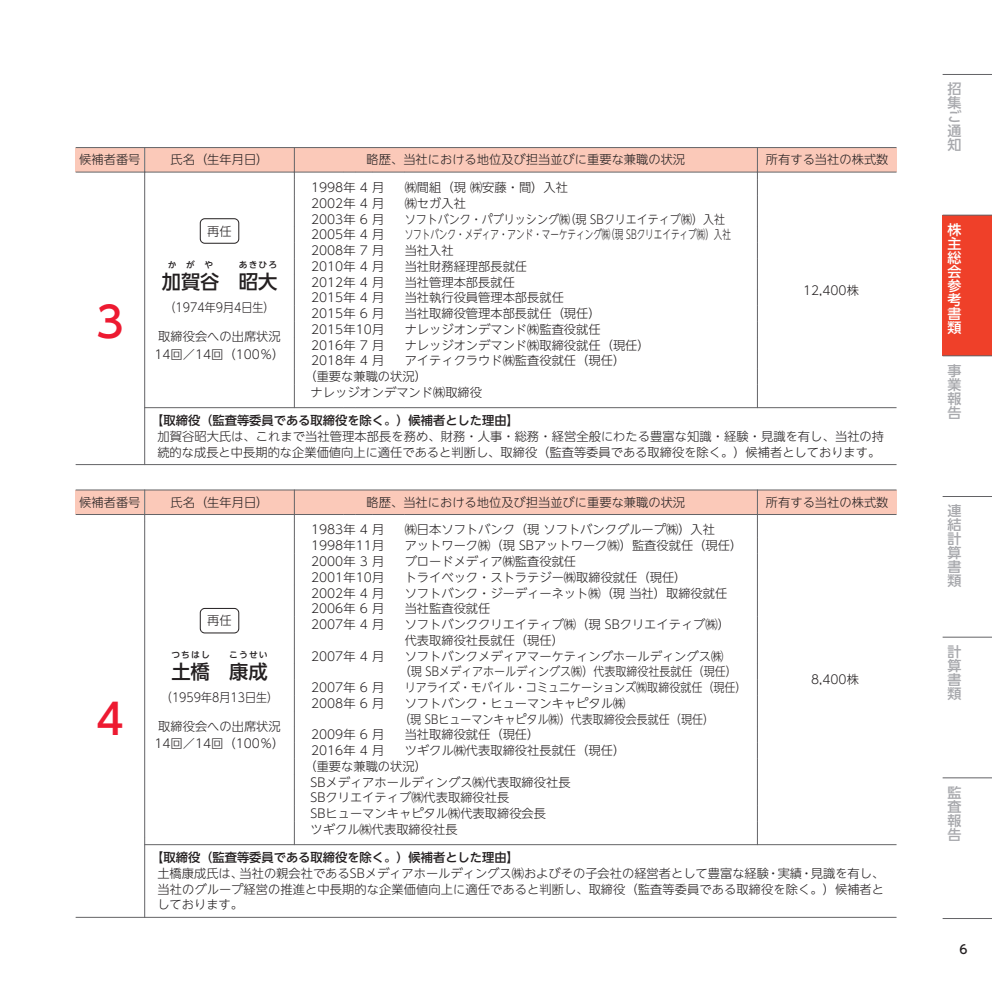
<style>
.page{position:relative;width:992px;height:993px;background:#fff}
.page>*{position:absolute;margin:0;border:0;box-sizing:border-box;transform-origin:0 0}
.t1{font:500 42px "UD Shin Go NT Pr 6";color:#ed1a31}
.t2{font:500 19.25px "UD Shin Go NT Pr 6";color:#231f20}
.t3{font:500 14px/14px "UD Shin Go NT Pr 6";color:#a8a9ad;text-align:justify}
.t4{font:500 14px/14px "UD Shin Go NT Pr 6";color:#fff;text-align:justify}
.t5{font:300 12.25px/15.8px "UD Shin Go NT Pr 6";color:#231f20}
.t6{font:300 12.25px "UD Shin Go NT Pr 6";color:#231f20;scale:.9 1}
.t7{font:500 12.25px "UD Shin Go NT Pr 6";color:#231f20}
.t8{font:300 12.25px "UD Shin Go NT Pr 6";color:#231f20;scale:.7 1}
.t9{font:500 8.75px "UD Shin Go NT Pr 6";letter-spacing:.135em;color:#231f20}
</style>
<div class="page">
<div style="left:942px;top:215px;width:50px;height:141px;background:#ef4029"></div>
<hr style="left:942px;top:74px;width:50px;height:1px;background:#636366">
<hr style="left:942px;top:215px;width:50px;height:1px;background:#636366">
<hr style="left:942px;top:355px;width:50px;height:1px;background:#636366">
<hr style="left:942px;top:496px;width:50px;height:1px;background:#636366">
<hr style="left:942px;top:636px;width:50px;height:1px;background:#636366">
<hr style="left:942px;top:777px;width:50px;height:1px;background:#636366">
<hr style="left:942px;top:917px;width:50px;height:1px;background:#636366">
<div style="left:76px;top:148px;width:68px;height:24px;background:#fbc9b9"></div>
<div style="left:145px;top:148px;width:149px;height:24px;background:#fbc9b9"></div>
<div style="left:295px;top:148px;width:462px;height:24px;background:#fbc9b9"></div>
<div style="left:758px;top:148px;width:138px;height:24px;background:#fbc9b9"></div>
<svg style="left:199px;top:218px;width:41px;height:26px"></svg>
<hr style="left:76px;top:147px;width:69px;height:1px;background:#636366">
<hr style="left:144px;top:147px;width:150px;height:1px;background:#636366">
<hr style="left:294px;top:147px;width:463px;height:1px;background:#636366">
<hr style="left:757px;top:147px;width:139px;height:1px;background:#636366">
<hr style="left:76px;top:172px;width:69px;height:1px;background:#636366">
<hr style="left:144px;top:172px;width:151px;height:1px;background:#636366">
<svg style="left:144px;top:148px;width:1px;height:31px"></svg>
<hr style="left:294px;top:172px;width:49px;height:1px;background:#636366">
<svg style="left:343px;top:172px;width:29px;height:1px"></svg>
<hr style="left:372px;top:172px;width:33px;height:1px;background:#636366">
<hr style="left:404px;top:172px;width:354px;height:1px;background:#636366">
<hr style="left:757px;top:172px;width:139px;height:1px;background:#636366">
<hr style="left:76px;top:464px;width:69px;height:1px;background:#636366">
<hr style="left:144px;top:179px;width:1px;height:221px;background:#636366">
<hr style="left:144px;top:407px;width:150px;height:1px;background:#636366">
<hr style="left:294px;top:407px;width:49px;height:1px;background:#636366">
<svg style="left:294px;top:148px;width:1px;height:259px"></svg>
<svg style="left:343px;top:407px;width:29px;height:1px"></svg>
<hr style="left:372px;top:407px;width:33px;height:1px;background:#636366">
<hr style="left:404px;top:407px;width:353px;height:1px;background:#636366">
<hr style="left:757px;top:407px;width:139px;height:1px;background:#636366">
<svg style="left:757px;top:148px;width:1px;height:259px"></svg>
<hr style="left:144px;top:464px;width:752px;height:1px;background:#636366">
<hr style="left:144px;top:407px;width:1px;height:58px;background:#636366">
<div style="left:76px;top:490px;width:68px;height:24px;background:#fbc9b9"></div>
<div style="left:145px;top:490px;width:149px;height:24px;background:#fbc9b9"></div>
<div style="left:295px;top:490px;width:462px;height:24px;background:#fbc9b9"></div>
<div style="left:758px;top:490px;width:138px;height:24px;background:#fbc9b9"></div>
<svg style="left:199px;top:607px;width:41px;height:26px"></svg>
<hr style="left:76px;top:489px;width:69px;height:1px;background:#636366">
<hr style="left:144px;top:489px;width:150px;height:1px;background:#636366">
<hr style="left:294px;top:489px;width:463px;height:1px;background:#636366">
<hr style="left:757px;top:489px;width:139px;height:1px;background:#636366">
<hr style="left:76px;top:514px;width:69px;height:1px;background:#636366">
<hr style="left:144px;top:514px;width:151px;height:1px;background:#636366">
<svg style="left:144px;top:489px;width:1px;height:32px"></svg>
<hr style="left:294px;top:514px;width:49px;height:1px;background:#636366">
<svg style="left:343px;top:514px;width:29px;height:1px"></svg>
<hr style="left:372px;top:514px;width:33px;height:1px;background:#636366">
<hr style="left:404px;top:514px;width:354px;height:1px;background:#636366">
<hr style="left:757px;top:514px;width:139px;height:1px;background:#636366">
<hr style="left:76px;top:916px;width:69px;height:1px;background:#636366">
<hr style="left:144px;top:521px;width:1px;height:316px;background:#636366">
<hr style="left:144px;top:843px;width:150px;height:1px;background:#636366">
<hr style="left:294px;top:843px;width:463px;height:1px;background:#636366">
<svg style="left:294px;top:489px;width:1px;height:355px"></svg>
<hr style="left:757px;top:843px;width:139px;height:1px;background:#636366">
<svg style="left:757px;top:489px;width:1px;height:354px"></svg>
<hr style="left:144px;top:916px;width:752px;height:1px;background:#636366">
<hr style="left:144px;top:844px;width:1px;height:73px;background:#636366">
<p class="t5" style="left:79px;top:151px;width:63px">候補者番号</p>
<p class="t5" style="left:170px;top:151px;width:99px">氏名（生年月日）</p>
<p class="t5" style="left:366px;top:151px;width:320px">略歴、当社における地位及び担当並びに重要な兼職の状況</p>
<p class="t5" style="left:766px;top:151px;width:124px">所有する当社の株式数</p>
<h1 class="t1" style="left:96px;top:287px;width:29px">3</h1>
<p class="t5" style="left:311px;top:179px;width:75px">1998年 4 月</p>
<p class="t5" style="left:405px;top:179px;width:165px">㈱間組（現 ㈱安藤・間）入社</p>
<p class="t5" style="left:311px;top:195px;width:75px">2002年 4 月</p>
<p class="t5" style="left:405px;top:195px;width:63px">㈱セガ入社</p>
<p class="t5" style="left:311px;top:210px;width:75px">2003年 6 月</p>
<p class="t6" style="left:405px;top:209px;width:357px">ソフトバンク・パブリッシング㈱(現 SBクリエイティブ㈱）入社</p>
<p class="t5" style="left:311px;top:226px;width:75px">2005年 4 月</p>
<p class="t8" style="left:405px;top:225px;width:468px">ソフトバンク・メディア・アンド・マーケティング㈱(現 SBクリエイティブ㈱）入社</p>
<p class="t5" style="left:311px;top:242px;width:75px">2008年 7 月</p>
<p class="t5" style="left:405px;top:242px;width:50px">当社入社</p>
<p class="t5" style="left:311px;top:258px;width:75px">2010年 4 月</p>
<p class="t5" style="left:405px;top:258px;width:124px">当社財務経理部長就任</p>
<p class="t5" style="left:311px;top:273px;width:75px">2012年 4 月</p>
<p class="t5" style="left:405px;top:273px;width:112px">当社管理本部長就任</p>
<p class="t5" style="left:311px;top:289px;width:75px">2015年 4 月</p>
<p class="t5" style="left:405px;top:289px;width:161px">当社執行役員管理本部長就任</p>
<p class="t5" style="left:311px;top:305px;width:75px">2015年 6 月</p>
<p class="t5" style="left:405px;top:305px;width:197px">当社取締役管理本部長就任（現任）</p>
<p class="t5" style="left:311px;top:321px;width:75px">2015年10月</p>
<p class="t5" style="left:405px;top:321px;width:197px">ナレッジオンデマンド㈱監査役就任</p>
<p class="t5" style="left:311px;top:336px;width:75px">2016年７月</p>
<p class="t5" style="left:405px;top:336px;width:246px">ナレッジオンデマンド㈱取締役就任（現任）</p>
<p class="t5" style="left:311px;top:352px;width:75px">2018年４月</p>
<p class="t5" style="left:207px;top:222px;width:26px">再任</p>
<p class="t9" style="left:168px;top:258px;width:47px">かがや</p>
<h2 class="t2" style="left:162px;top:266px;width:117px">加賀谷　昭大</h2>
<p class="t9" style="left:239px;top:258px;width:40px">あきひろ</p>
<p class="t6" style="left:165px;top:297px;width:124px">（1974年9月4日生）</p>
<p class="t5" style="left:154px;top:327px;width:132px;line-height:17.5px;text-align:center">取締役会への出席状況<br>14回／14回（100％）</p>
<p class="t5" style="left:803px;top:281px;width:57px">12,400株</p>
<p class="t5" style="left:310px;top:352px;width:316px;text-indent:94px">アイティクラウド㈱監査役就任（現任）(重要な兼職の状況)<br>ナレッジオンデマンド㈱取締役</p>
<p class="t7" style="left:151px;top:410px;width:369px">【取締役（監査等委員である取締役を除く。）候補者とした理由】</p>
<p class="t5" style="left:157px;top:427px;width:728px">加賀谷昭大氏は、これまで当社管理本部長を務め、財務・人事・総務・経営全般にわたる豊富な知識・経験・見識を有し、当社の持続的な成長と中長期的な企業価値向上に適任であると判断し、取締役（監査等委員である取締役を除く。）候補者としております。</p>
<p class="t5" style="left:79px;top:493px;width:63px">候補者番号</p>
<p class="t5" style="left:170px;top:493px;width:99px">氏名（生年月日）</p>
<p class="t5" style="left:366px;top:493px;width:320px">略歴、当社における地位及び担当並びに重要な兼職の状況</p>
<p class="t5" style="left:766px;top:493px;width:124px">所有する当社の株式数</p>
<h1 class="t1" style="left:96px;top:685px;width:29px">4</h1>
<p class="t5" style="left:311px;top:521px;width:75px">1983年 4 月</p>
<p class="t5" style="left:405px;top:521px;width:312px">㈱日本ソフトバンク（現 ソフトバンクグループ㈱）入社</p>
<p class="t5" style="left:311px;top:537px;width:75px">1998年11月</p>
<p class="t5" style="left:405px;top:537px;width:339px">アットワーク㈱（現 SBアットワーク㈱）監査役就任（現任）</p>
<p class="t5" style="left:311px;top:553px;width:75px">2000年 3 月</p>
<p class="t5" style="left:405px;top:553px;width:173px">ブロードメディア㈱監査役就任</p>
<p class="t5" style="left:311px;top:568px;width:75px">2001年10月</p>
<p class="t5" style="left:405px;top:568px;width:283px">トライベック・ストラテジー㈱取締役就任（現任）</p>
<p class="t5" style="left:311px;top:584px;width:75px">2002年 4 月</p>
<p class="t5" style="left:405px;top:584px;width:324px">ソフトバンク・ジーディーネット㈱（現 当社）取締役就任</p>
<p class="t5" style="left:311px;top:600px;width:75px">2006年 6 月</p>
<p class="t5" style="left:405px;top:600px;width:87px">当社監査役就任</p>
<p class="t5" style="left:311px;top:616px;width:75px">2007年 4 月</p>
<p class="t5" style="left:405px;top:616px;width:327px">ソフトバンククリエイティブ㈱（現 SBクリエイティブ㈱）代表取締役社長就任（現任）</p>
<p class="t5" style="left:311px;top:647px;width:75px">2007年 4 月</p>
<p class="t5" style="left:405px;top:647px;width:333px">ソフトバンクメディアマーケティングホールディングス㈱<br>(現 SBメディアホールディングス㈱）代表取締役社長就任（現任）</p>
<p class="t5" style="left:311px;top:679px;width:75px">2007年 6 月</p>
<p class="t6" style="left:405px;top:677px;width:381px">リアライズ・モバイル・コミュニケーションズ㈱取締役就任（現任）</p>
<p class="t5" style="left:311px;top:694px;width:75px">2008年 6 月</p>
<p class="t5" style="left:405px;top:694px;width:311px">ソフトバンク・ヒューマンキャピタル㈱<br>(現 SBヒューマンキャピタル㈱）代表取締役会長就任（現任）</p>
<p class="t5" style="left:311px;top:726px;width:75px">2009年 6 月</p>
<p class="t5" style="left:405px;top:726px;width:136px">当社取締役就任（現任）</p>
<p class="t5" style="left:311px;top:742px;width:75px">2016年 4 月</p>
<p class="t5" style="left:207px;top:612px;width:26px">再任</p>
<p class="t9" style="left:171px;top:647px;width:40px">つちはし</p>
<h2 class="t2" style="left:171px;top:655px;width:98px">土橋　康成</h2>
<p class="t9" style="left:229px;top:647px;width:40px">こうせい</p>
<p class="t6" style="left:161px;top:687px;width:132px">（1959年8月13日生）</p>
<p class="t5" style="left:154px;top:716px;width:132px;line-height:17.5px;text-align:center">取締役会への出席状況<br>14回／14回（100％）</p>
<p class="t5" style="left:811px;top:671px;width:49px">8,400株</p>
<p class="t5" style="left:310px;top:742px;width:316px;text-indent:94px">ツギクル㈱代表取締役社長就任（現任）(重要な兼職の状況)<br>SBメディアホールディングス㈱代表取締役社長<br>SBクリエイティブ㈱代表取締役社長<br>SBヒューマンキャピタル㈱代表取締役会長<br>ツギクル㈱代表取締役社長</p>
<p class="t7" style="left:151px;top:847px;width:369px">【取締役（監査等委員である取締役を除く。）候補者とした理由】</p>
<p class="t5" style="left:157px;top:864px;width:728px;text-align:justify">土橋康成氏は、当社の親会社であるSBメディアホールディングス㈱およびその子会社の経営者として豊富な経験・実績・見識を有し、当社のグループ経営の推進と中長期的な企業価値向上に適任であると判断し、取締役（監査等委員である取締役を除く。）候補者としております。</p>
<p class="t3" style="left:947px;top:81px;width:16px">招集ご通知</p>
<p class="t4" style="left:947px;top:222px;width:15px">株主総会参考書類</p>
<p class="t3" style="left:947px;top:363px;width:15px">事業報告</p>
<p class="t3" style="left:947px;top:503px;width:15px">連結計算書類</p>
<p class="t3" style="left:947px;top:644px;width:15px">計算書類</p>
<p class="t3" style="left:947px;top:784px;width:15px">監査報告</p>
<p class="t7" style="left:959px;top:939px;width:10px">6</p>
</div>
